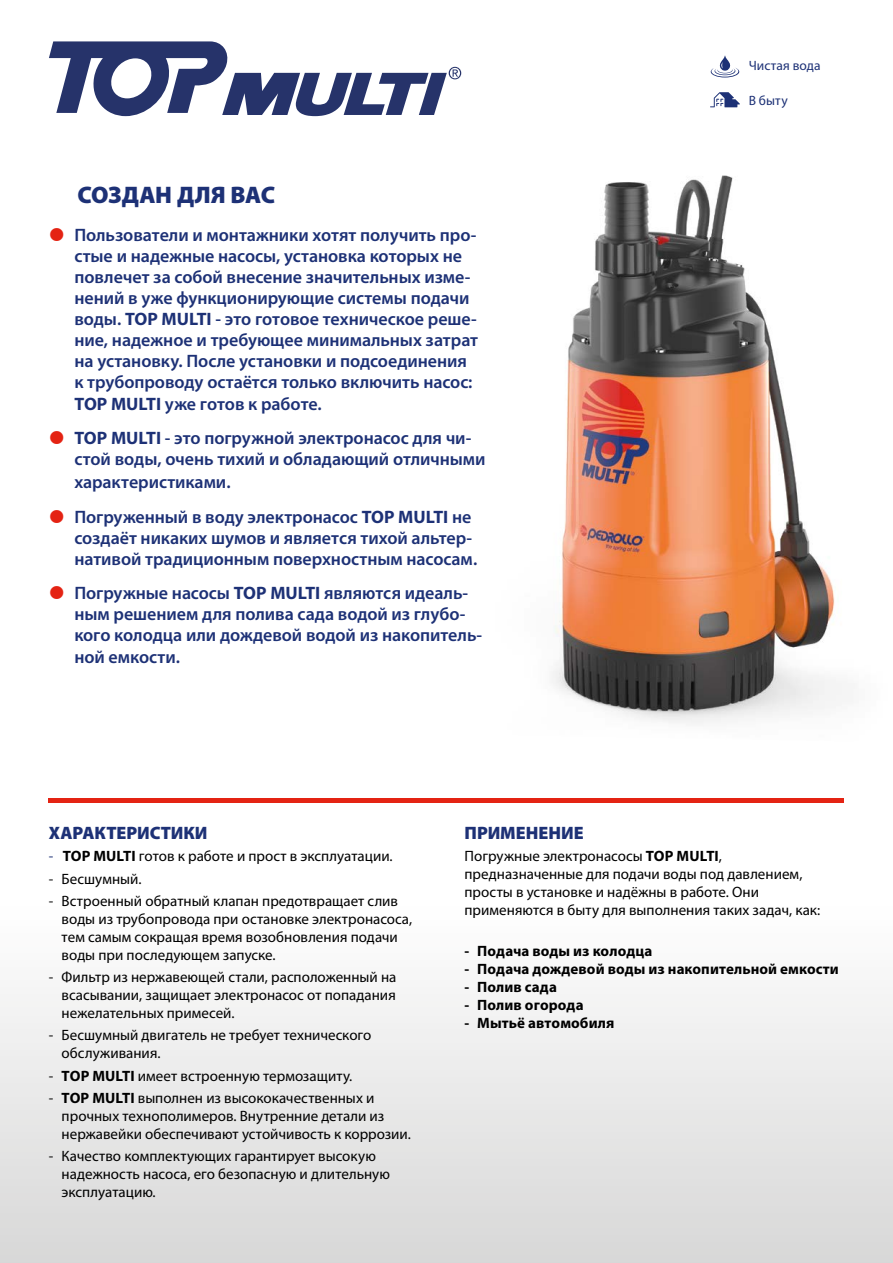
<style>
.page{position:relative;width:893px;height:1263px;background:#fff}
.page>*{position:absolute;margin:0;border:0;box-sizing:border-box;transform-origin:0 0}
.t1{font:900 24px "Myriad Pro";letter-spacing:-.01em;color:#1d3176}
.t2{font:600 18px/21.1px "Myriad Pro";letter-spacing:-.005em;color:#1d3176}
.t3{font:900 18px "Myriad Pro";color:#1d3176}
.t4{font:15px/18px "Myriad Pro";color:#000}
.t5{font:700 15px "Myriad Pro";letter-spacing:.005em;color:#000}
.t6{font:13.5px "Myriad Pro";letter-spacing:.01em;color:#1d3176}
.s1{font-weight:700}
.s2{color:#1d3176}
</style>
<div class="page">
<img style="left:552px;top:175px;width:290px;height:549px">
<img style="left:563px;top:176px;width:274px;height:534px">
<div style="left:0;top:900px;width:893px;height:363px;background:linear-gradient(to bottom,#fff,#d7d7d7)"></div>
<svg style="left:710px;top:92px;width:30px;height:15px"></svg>
<svg style="left:711px;top:55px;width:28px;height:23px"></svg>
<hr style="left:49px;top:798px;width:795px;height:4px;background:#e42313">
<svg style="left:49px;top:41px;width:412px;height:75px"></svg>
<p class="t6" style="left:749px;top:57px;width:73px">Чистая вода</p>
<h1 class="t1" style="left:77px;top:179px;width:199px">СОЗДАН ДЛЯ ВАС</h1>
<p class="t2" style="left:74px;top:224px;width:405px">Пользователи и монтажники хотят получить про&shy;стые и надежные насосы, установка которых не повлечет за собой внесение значительных изме&shy;нений в уже функционирующие системы подачи воды. <span class="s1">TOP MULTI</span> - это готовое техническое реше&shy;ние, надежное и требующее минимальных затрат на установку. После установки и подсоединения к трубопроводу остаётся только включить насос:<br><span class="s1">TOP MULTI</span> уже готов к работе.</p>
<p class="t2" style="left:74px;top:427px;width:413px;line-height:21.8px"><span class="s1">TOP MULTI</span> - это погружной электронасос для чи&shy;стой воды, очень тихий и обладающий отличными характеристиками.</p>
<p class="t2" style="left:74px;top:506px;width:404px">Погруженный в воду электронасос <span class="s1">TOP MULTI</span> не создаёт никаких шумов и является тихой альтер&shy;нативой традиционным поверхностным насосам.</p>
<p class="t2" style="left:74px;top:581px;width:409px">Погружные насосы <span class="s1">TOP MULTI</span> являются идеаль&shy;ным решением для полива сада водой из глубо&shy;кого колодца или дождевой водой из накопитель&shy;ной емкости.</p>
<p class="t6" style="left:749px;top:92px;width:40px">В быту</p>
<p class="t3" style="left:49px;top:821px;width:160px">ХАРАКТЕРИСТИКИ</p>
<p class="t4" style="left:49px;top:847px;width:345px"><span class="s2">-</span> <span class="s1">TOP MULTI</span> готов к работе и прост в эксплуатации.</p>
<p class="t4" style="left:49px;top:869px;width:94px">- Бесшумный.</p>
<p class="t4" style="left:62px;top:892px;width:352px;text-indent:-13px">- Встроенный обратный клапан предотвращает слив воды из трубопровода при остановке электронасоса, тем самым сокращая время возобновления подачи воды при последующем запуске.</p>
<p class="t4" style="left:62px;top:968px;width:336px;text-align:justify;text-indent:-13px">- Фильтр из нержавеющей стали, расположенный на всасывании, защищает электронасос от попадания нежелательных примесей.</p>
<p class="t4" style="left:62px;top:1026px;width:311px;text-indent:-13px">- Бесшумный двигатель не требует технического обслуживания.</p>
<p class="t4" style="left:49px;top:1066px;width:305px">- <span class="s1">TOP MULTI</span> имеет встроенную термозащиту.</p>
<p class="t4" style="left:62px;top:1089px;width:351px;text-indent:-13px">- <span class="s1">TOP MULTI</span> выполнен из высококачественных и прочных технополимеров. Внутренние детали из нержавейки обеспечивают устойчивость к коррозии.</p>
<p class="t4" style="left:62px;top:1147px;width:330px;text-indent:-13px">- Качество комплектующих гарантирует высокую надежность насоса, его безопасную и длительную эксплуатацию.</p>
<p class="t3" style="left:465px;top:821px;width:121px">ПРИМЕНЕНИЕ</p>
<p class="t4" style="left:465px;top:847px;width:357px">Погружные электронасосы <span class="s1">TOP MULTI</span>, предназначенные для подачи воды под давлением, просты в установке и надёжны в работе. Они применяются в быту для выполнения таких задач, как:</p>
<p class="t5" style="left:465px;top:941px;width:189px">- Подача воды из колодца</p>
<p class="t5" style="left:465px;top:959px;width:376px">- Подача дождевой воды из накопительной емкости</p>
<p class="t5" style="left:465px;top:977px;width:94px">- Полив сада</p>
<p class="t5" style="left:465px;top:995px;width:121px">- Полив огорода</p>
<p class="t5" style="left:465px;top:1013px;width:151px">- Мытьё автомобиля</p>
</div>
